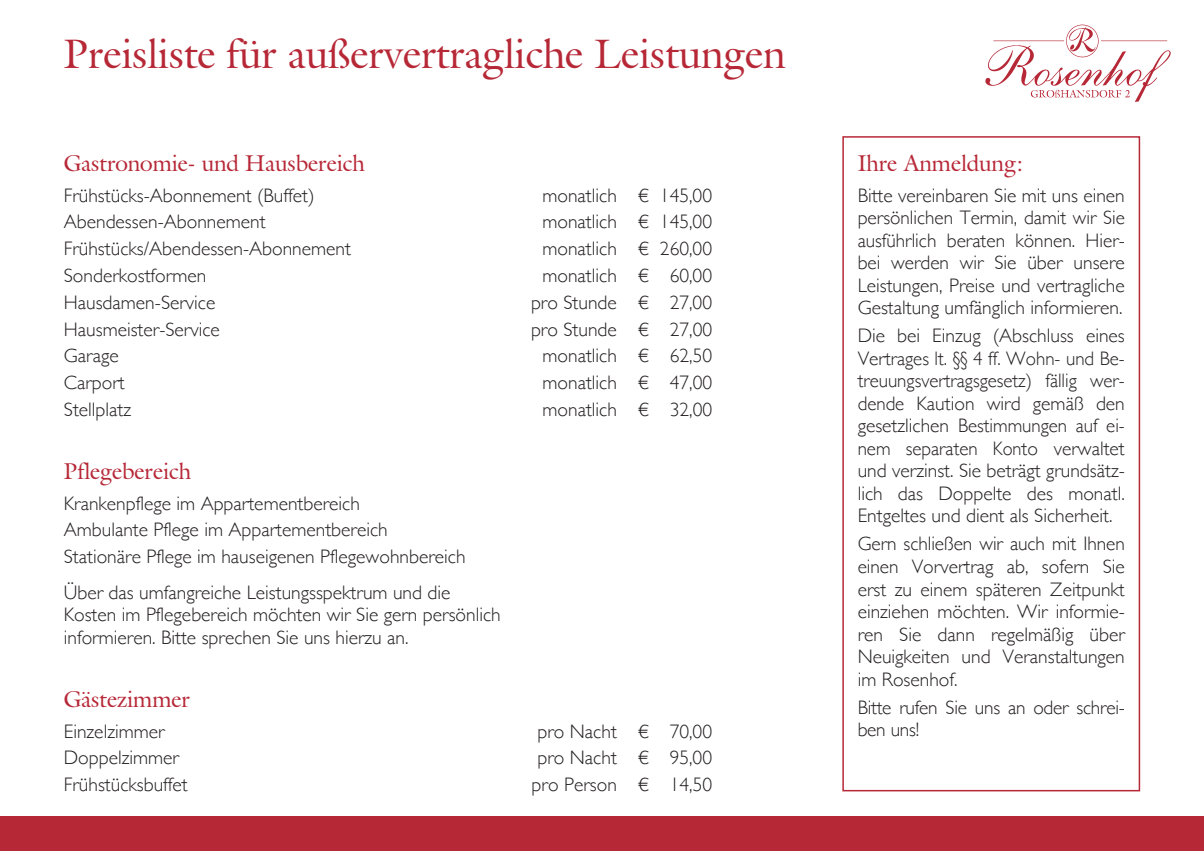
<style>
.page{position:relative;width:1204px;height:851px;background:#fff}
.page>*{position:absolute;margin:0;border:0;box-sizing:border-box;transform-origin:0 0}
.t1{font:40.5px "Galliard IT Cby BT";color:#b72837}
.t2{font:22.5px "Galliard IT Cby BT";color:#b72837}
.t3{font:300 19.5px/22.5px "Gill Sans";color:#231f20}
</style>
<div class="page">
<img style="left:985px;top:24px;width:186px;height:78px">
<div style="left:842px;top:136px;width:298px;height:655px;border:2px solid #b72837"></div>
<div style="left:0;top:816px;width:1203px;height:34px;background:#b72837"></div>
<h1 class="t1" style="left:64px;top:28px;width:723px">Preisliste für außervertragliche Leistungen</h1>
<p class="t2" style="left:64px;top:148px;width:302px">Gastronomie- und Hausbereich</p>
<p class="t3" style="left:64px;top:183px;width:252px">Frühstücks-Abonnement (Buffet)</p>
<p class="t3" style="left:542px;top:183px;width:171px">monatlich € 145,00</p>
<p class="t3" style="left:64px;top:210px;width:203px">Abendessen-Abonnement</p>
<p class="t3" style="left:542px;top:210px;width:171px">monatlich € 145,00</p>
<p class="t3" style="left:64px;top:237px;width:289px">Frühstücks/Abendessen-Abonnement</p>
<p class="t3" style="left:542px;top:237px;width:171px">monatlich € 260,00</p>
<p class="t3" style="left:64px;top:263px;width:144px">Sonderkostformen</p>
<p class="t3" style="left:542px;top:263px;width:171px">monatlich € 60,00</p>
<p class="t3" style="left:64px;top:290px;width:153px">Hausdamen-Service</p>
<p class="t3" style="left:531px;top:290px;width:183px">pro Stunde € 27,00</p>
<p class="t3" style="left:64px;top:317px;width:158px">Hausmeister-Service</p>
<p class="t3" style="left:531px;top:317px;width:183px">pro Stunde € 27,00</p>
<p class="t3" style="left:64px;top:344px;width:56px">Garage</p>
<p class="t3" style="left:542px;top:344px;width:171px">monatlich € 62,50</p>
<p class="t3" style="left:64px;top:370px;width:62px">Carport</p>
<p class="t3" style="left:542px;top:370px;width:171px">monatlich € 47,00</p>
<p class="t3" style="left:64px;top:397px;width:69px">Stellplatz</p>
<p class="t3" style="left:542px;top:397px;width:171px">monatlich € 32,00</p>
<p class="t2" style="left:64px;top:456px;width:129px">Pflegebereich</p>
<p class="t3" style="left:64px;top:489px;width:403px;line-height:26.7px">Krankenpflege im Appartementbereich<br>Ambulante Pflege im Appartementbereich<br>Stationäre Pflege im hauseigenen Pflegewohnbereich</p>
<p class="t3" style="left:64px;top:580px;width:438px">Über das umfangreiche Leistungsspektrum und die<br>Kosten im Pflegebereich möchten wir Sie gern persönlich informieren. Bitte sprechen Sie uns hierzu an.</p>
<p class="t2" style="left:64px;top:684px;width:127px">Gästezimmer</p>
<p class="t3" style="left:64px;top:719px;width:102px">Einzelzimmer</p>
<p class="t3" style="left:537px;top:719px;width:176px">pro Nacht € 70,00</p>
<p class="t3" style="left:64px;top:745px;width:117px">Doppelzimmer</p>
<p class="t3" style="left:537px;top:745px;width:176px">pro Nacht € 95,00</p>
<p class="t3" style="left:64px;top:772px;width:125px">Frühstücksbuffet</p>
<p class="t3" style="left:531px;top:772px;width:182px">pro Person € 14,50</p>
<p class="t2" style="left:857px;top:148px;width:167px">Ihre Anmeldung:</p>
<p class="t3" style="left:857px;top:183px;width:269px;text-align:justify">Bitte vereinbaren Sie mit uns einen persönlichen Termin, damit wir Sie ausführlich beraten können. Hier&shy;bei werden wir Sie über unsere Leistungen, Preise und vertragliche Gestaltung umfänglich informieren.</p>
<p class="t3" style="left:857px;top:324px;width:269px;text-align:justify">Die bei Einzug (Abschluss eines Vertrages lt. §§ 4 ff. Wohn- und Be&shy;treuungsvertragsgesetz) fällig wer&shy;dende Kaution wird gemäß den gesetzlichen Bestimmungen auf ei&shy;nem separaten Konto verwaltet und verzinst. Sie beträgt grundsätz&shy;lich das Doppelte des monatl.<br>Entgeltes und dient als Sicherheit.</p>
<p class="t3" style="left:857px;top:532px;width:269px;text-align:justify">Gern schließen wir auch mit Ihnen einen Vorvertrag ab, sofern Sie erst zu einem späteren Zeitpunkt einziehen möchten. Wir informie&shy;ren Sie dann regelmäßig über Neuigkeiten und Veranstaltungen im Rosenhof.</p>
<p class="t3" style="left:857px;top:695px;width:269px">Bitte rufen Sie uns an oder schrei&shy;ben uns!</p>
</div>
